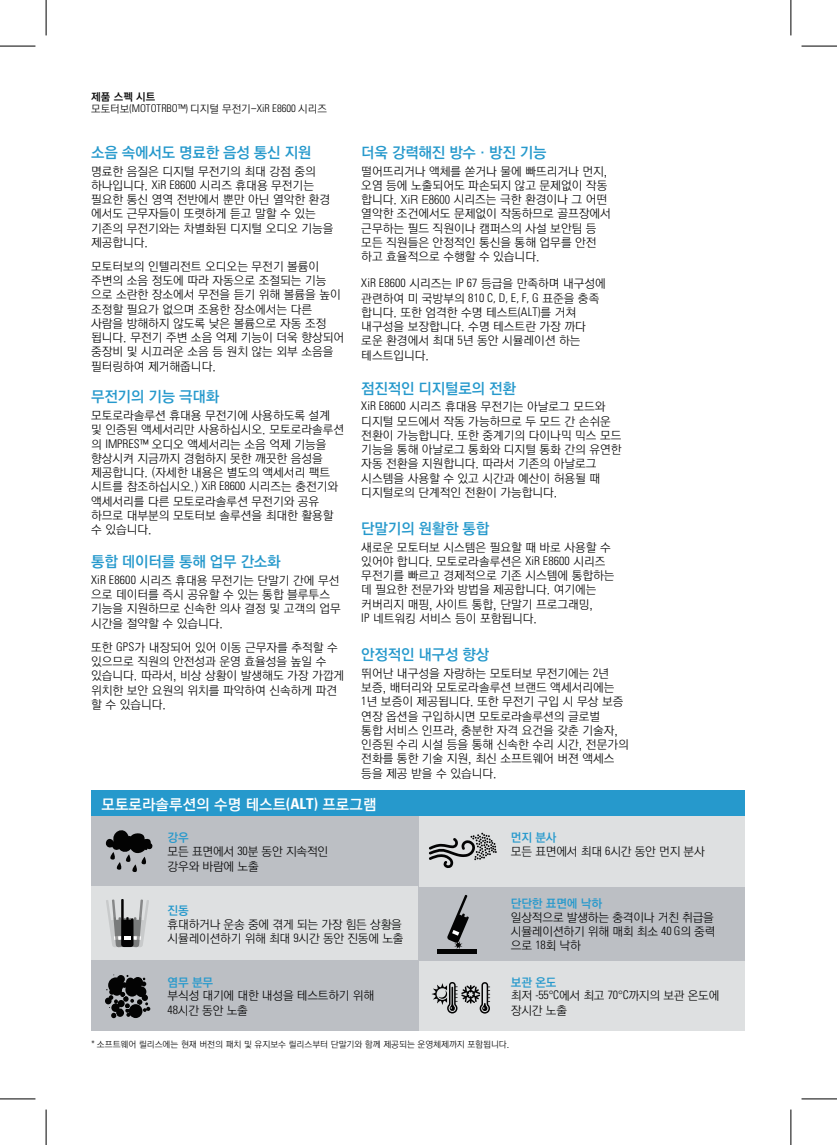
<style>
.page{position:relative;width:837px;height:1145px;background:#fff}
.page>*{position:absolute;margin:0;border:0;box-sizing:border-box;transform-origin:0 0}
.t1{font:15px "YDVYGO Std 54";letter-spacing:-.015em;color:#2699cc}
.t2{font:15px "YDVYGO Std 54";color:#fff}
.t3{font:11.88px/14.2px "YDVYGO Std 52";color:#030303}
.t4{font:11.88px "YDVYGO Std 54";letter-spacing:-.015em;color:#2699cc}
.t5{font:300 condensed 10.62px "Univers";color:#030303}
.t6{font:10.62px "YDVYGO Std 54";color:#030303}
.t7{font:8.75px "YDVYGO Std 52";color:#030303}
.s1{font-family:"YDVYGO Std 52";font-weight:400;font-stretch:normal}
.s2{font-family:"Univers";font-weight:300;font-stretch:condensed}
.s3{font-family:"Univers LT Std";font-weight:700;font-stretch:condensed}
.s4{font-family:"Univers LT Std";font-weight:300;font-stretch:condensed}
</style>
<div class="page">
<div style="left:91px;top:815px;width:653px;height:216px;background:#bcbfc4"></div>
<div style="left:91px;top:886px;width:327px;height:73px;background:#dee0e1"></div>
<div style="left:419px;top:815px;width:325px;height:71px;background:#dee0e1"></div>
<div style="left:419px;top:961px;width:325px;height:70px;background:#dee0e1"></div>
<svg style="left:106px;top:830px;width:47px;height:42px"></svg>
<svg style="left:106px;top:899px;width:43px;height:48px"></svg>
<svg style="left:105px;top:974px;width:45px;height:44px"></svg>
<svg style="left:429px;top:832px;width:67px;height:36px"></svg>
<svg style="left:431px;top:982px;width:59px;height:31px"></svg>
<svg style="left:447px;top:895px;width:21px;height:54px"></svg>
<hr style="left:437px;top:949px;width:39px;height:4px;background:#030303">
<div style="left:91px;top:790px;width:653px;height:26px;background:#2699cc"></div>
<hr style="left:0;top:46px;width:35px;height:1px;background:#000">
<hr style="left:801px;top:46px;width:35px;height:1px;background:#000">
<hr style="left:0;top:1098px;width:35px;height:1px;background:#000">
<hr style="left:801px;top:1098px;width:35px;height:1px;background:#000">
<hr style="left:46px;top:0;width:1px;height:35px;background:#000">
<hr style="left:46px;top:1109px;width:1px;height:35px;background:#000">
<hr style="left:790px;top:0;width:1px;height:35px;background:#000">
<hr style="left:790px;top:1109px;width:1px;height:35px;background:#000">
<p class="t6" style="left:91px;top:91px;width:66px">제품 스펙 시트</p>
<p class="t5" style="left:91px;top:102px;width:237px"><span class="s1">모토터보</span>(MOTOTRBO™) <span class="s1">디지털 무전기-</span>XiR E8600 <span class="s1">시리즈</span></p>
<p class="t1" style="left:91px;top:145px;width:222px">소음 속에서도 명료한 음성 통신 지원</p>
<p class="t3" style="left:91px;top:165px;width:244px">명료한 음질은 디지털 무전기의 최대 강점 중의 하나입니다. <span class="s2">XiR E8600</span> 시리즈 휴대용 무전기는 필요한 통신 영역 전반에서 뿐만 아닌 열악한 환경 에서도 근무자들이 또렷하게 듣고 말할 수 있는 기존의 무전기와는 차별화된 디지털 오디오 기능을 제공합니다.</p>
<p class="t3" style="left:91px;top:260px;width:254px">모토터보의 인텔리전트 오디오는 무전기 볼륨이 주변의 소음 정도에 따라 자동으로 조절되는 기능 으로 소란한 장소에서 무전을 듣기 위해 볼륨을 높이 조정할 필요가 없으며 조용한 장소에서는 다른 사람을 방해하지 않도록 낮은 볼륨으로 자동 조정 됩니다. 무전기 주변 소음 억제 기능이 더욱 향상되어 중장비 및 시끄러운 소음 등 원치 않는 외부 소음을 필터링하여 제거해줍니다.</p>
<p class="t1" style="left:91px;top:389px;width:129px">무전기의 기능 극대화</p>
<p class="t3" style="left:91px;top:409px;width:254px">모토로라솔루션 휴대용 무전기에 사용하도록 설계<br>및 인증된 액세서리만 사용하십시오. 모토로라솔루션 의 <span class="s2">IMPRES™</span> 오디오 액세서리는 소음 억제 기능을 향상시켜 지금까지 경험하지 못한 깨끗한 음성을 제공합니다. (자세한 내용은 별도의 액세서리 팩트 시트를 참조하십시오.) <span class="s2">XiR E8600</span> 시리즈는 충전기와 액세서리를 다른 모토로라솔루션 무전기와 공유 하므로 대부분의 모토터보 솔루션을 최대한 활용할 수 있습니다.</p>
<p class="t1" style="left:91px;top:554px;width:191px">통합 데이터를 통해 업무 간소화</p>
<p class="t3" style="left:91px;top:574px;width:251px"><span class="s2">XiR E8600</span> 시리즈 휴대용 무전기는 단말기 간에 무선 으로 데이터를 즉시 공유할 수 있는 통합 블루투스 기능을 지원하므로 신속한 의사 결정 및 고객의 업무 시간을 절약할 수 있습니다.</p>
<p class="t3" style="left:91px;top:641px;width:254px">또한 <span class="s2">GPS</span>가 내장되어 있어 이동 근무자를 추적할 수 있으므로 직원의 안전성과 운영 효율성을 높일 수 있습니다. 따라서, 비상 상황이 발생해도 가장 가깝게 위치한 보안 요원의 위치를 파악하여 신속하게 파견 할 수 있습니다.</p>
<p class="t1" style="left:361px;top:145px;width:187px">더욱 강력해진 방수·방진 기능</p>
<p class="t3" style="left:361px;top:165px;width:251px">떨어뜨리거나 액체를 쏟거나 물에 빠뜨리거나 먼지, 오염 등에 노출되어도 파손되지 않고 문제없이 작동 합니다. XiR E8600 시리즈는 극한 환경이나 그 어떤 열악한 조건에서도 문제없이 작동하므로 골프장에서 근무하는 필드 직원이나 캠퍼스의 사설 보안팀 등 모든 직원들은 안정적인 통신을 통해 업무를 안전 하고 효율적으로 수행할 수 있습니다.</p>
<p class="t3" style="left:361px;top:277px;width:246px"><span class="s2">XiR E8600</span> 시리즈는 <span class="s2">IP 67</span> 등급을 만족하며 내구성에 관련하여 미 국방부의 <span class="s2">810 C, D, E, F, G</span> 표준을 충족 합니다. 또한 엄격한 수명 테스트<span class="s2">(ALT)</span>를 거쳐 내구성을 보장합니다. 수명 테스트란 가장 까다 로운 환경에서 최대 <span class="s2">5</span>년 동안 시뮬레이션 하는 테스트입니다.</p>
<p class="t1" style="left:361px;top:381px;width:156px">점진적인 디지털로의 전환</p>
<p class="t3" style="left:361px;top:400px;width:262px"><span class="s2">XiR E8600</span> 시리즈 휴대용 무전기는 아날로그 모드와 디지털 모드에서 작동 가능하므로 두 모드 간 손쉬운 전환이 가능합니다. 또한 중계기의 다이나믹 믹스 모드 기능을 통해 아날로그 통화와 디지털 통화 간의 유연한 자동 전환을 지원합니다. 따라서 기존의 아날로그 시스템을 사용할 수 있고 시간과 예산이 허용될 때 디지털로의 단계적인 전환이 가능합니다.</p>
<p class="t1" style="left:361px;top:521px;width:129px">단말기의 원활한 통합</p>
<p class="t3" style="left:361px;top:540px;width:254px">새로운 모토터보 시스템은 필요할 때 바로 사용할 수 있어야 합니다. 모토로라솔루션은 <span class="s2">XiR E8600</span> 시리즈 무전기를 빠르고 경제적으로 기존 시스템에 통합하는 데 필요한 전문가와 방법을 제공합니다. 여기에는 커버리지 매핑, 사이트 통합, 단말기 프로그래밍,<br><span class="s2">IP</span> 네트워킹 서비스 등이 포함됩니다.</p>
<p class="t1" style="left:361px;top:647px;width:129px">안정적인 내구성 향상</p>
<p class="t3" style="left:361px;top:666px;width:269px">뛰어난 내구성을 자랑하는 모토터보 무전기에는 <span class="s2">2</span>년 보증, 배터리와 모토로라솔루션 브랜드 액세서리에는<br><span class="s2">1</span>년 보증이 제공됩니다. 또한 무전기 구입 시 무상 보증 연장 옵션을 구입하시면 모토로라솔루션의 글로벌<br>통합 서비스 인프라, 충분한 자격 요건을 갖춘 기술자, 인증된 수리 시설 등을 통해 신속한 수리 시간, 전문가의 전화를 통한 기술 지원, 최신 소프트웨어 버젼 액세스 등을 제공 받을 수 있습니다.</p>
<p class="t2" style="left:102px;top:796px;width:276px">모토로라솔루션의 수명 테스트<span class="s3">(ALT)</span> 프로그램</p>
<p class="t4" style="left:167px;top:832px;width:23px">강우</p>
<p class="t3" style="left:167px;top:845px;width:162px">모든 표면에서 <span class="s4">30</span>분 동안 지속적인 강우와 바람에 노출</p>
<p class="t4" style="left:167px;top:904px;width:23px">진동</p>
<p class="t3" style="left:167px;top:917px;width:237px">휴대하거나 운송 중에 겪게 되는 가장 힘든 상황을 시뮬레이션하기 위해 최대 <span class="s4">9</span>시간 동안 진동에 노출</p>
<p class="t4" style="left:167px;top:976px;width:47px">염무 분무</p>
<p class="t3" style="left:167px;top:989px;width:208px">부식성 대기에 대한 내성을 테스트하기 위해<br><span class="s4">48</span>시간 동안 노출</p>
<p class="t4" style="left:510px;top:832px;width:47px">먼지 분사</p>
<p class="t3" style="left:510px;top:845px;width:195px">모든 표면에서 최대 <span class="s4">6</span>시간 동안 먼지 분사</p>
<p class="t4" style="left:510px;top:897px;width:93px">단단한 표면에 낙하</p>
<p class="t3" style="left:510px;top:911px;width:206px">일상적으로 발생하는 충격이나 거친 취급을 시뮬레이션하기 위해 매회 최소 <span class="s4">40 G</span>의 중력 으로 <span class="s4">18</span>회 낙하</p>
<p class="t4" style="left:510px;top:976px;width:47px">보관 온도</p>
<p class="t3" style="left:510px;top:989px;width:210px">최저 <span class="s4">-55°C</span>에서 최고 <span class="s4">70°C</span>까지의 보관 온도에 장시간 노출</p>
<p class="t7" style="left:91px;top:1040px;width:419px"><span class="s2">*</span> 소프트웨어 릴리스에는 현재 버전의 패치 및 유지보수 릴리스부터 단말기와 함께 제공되는 운영체제까지 포함됩니다.</p>
</div>
